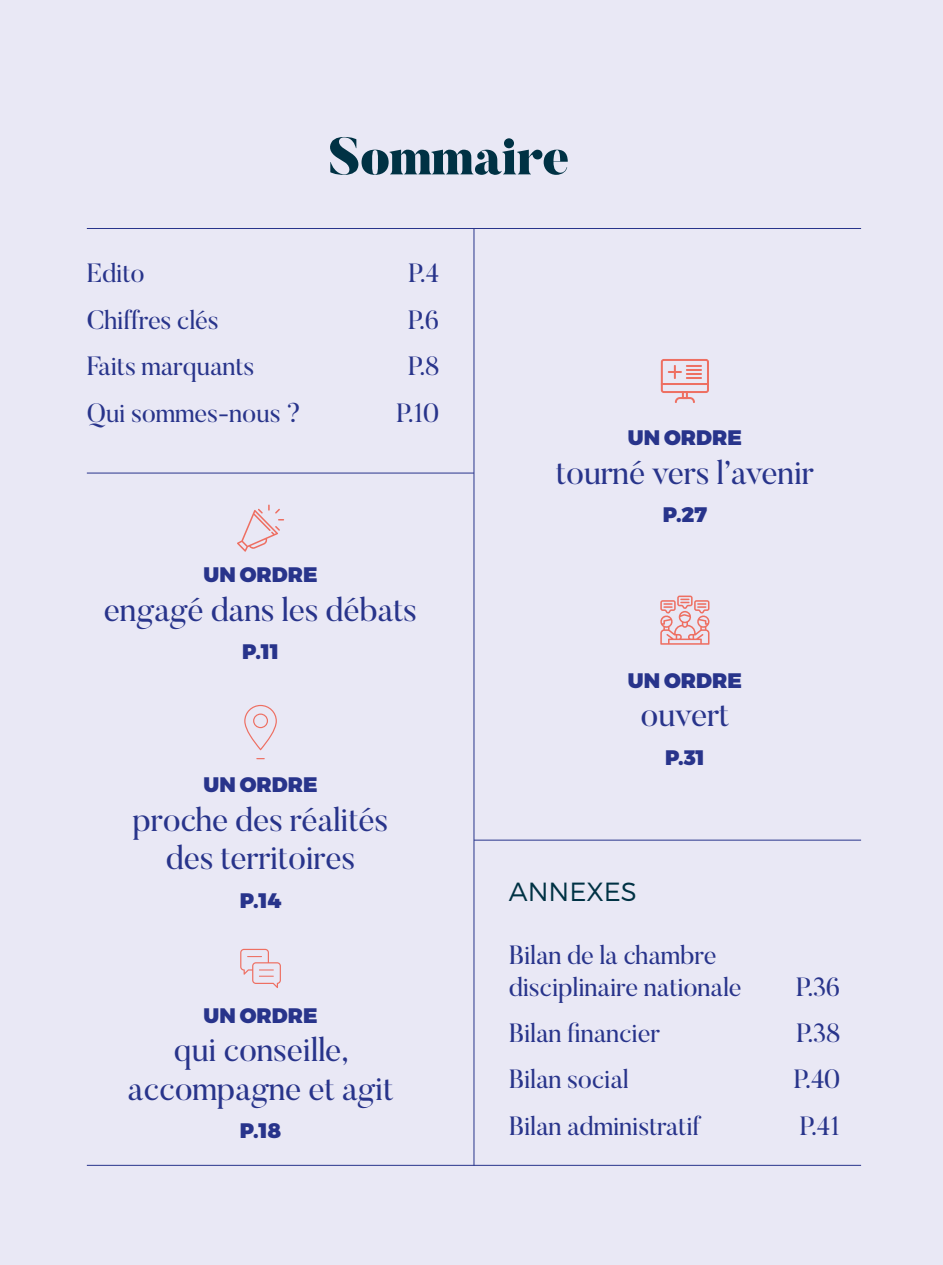
<style>
.page{position:relative;width:943px;height:1265px;background:#e9e8f5}
.page>*{position:absolute;margin:0;border:0;box-sizing:border-box;transform-origin:0 0}
.t1{font:900 52.5px "Butler";letter-spacing:-.03em;color:#003244}
.t2{font:33.25px/38.5px "Butler";letter-spacing:-.01em;color:#28348b;text-align:center}
.t3{font:26.25px/31.5px "Butler";letter-spacing:-.01em;color:#28348b}
.t4{font:300 26.25px "Montserrat";color:#003244}
.t5{font:900 21px "Montserrat";color:#28348b}
</style>
<div class="page">
<hr style="left:473px;top:228px;width:1px;height:938px;background:#28348b">
<svg style="left:237px;top:505px;width:47px;height:47px"></svg>
<svg style="left:244px;top:705px;width:33px;height:54px"></svg>
<svg style="left:240px;top:949px;width:41px;height:39px"></svg>
<svg style="left:660px;top:596px;width:49px;height:49px"></svg>
<svg style="left:661px;top:359px;width:48px;height:44px"></svg>
<hr style="left:87px;top:228px;width:774px;height:1px;background:#28348b">
<hr style="left:87px;top:473px;width:387px;height:1px;background:#28348b">
<hr style="left:474px;top:840px;width:387px;height:1px;background:#28348b">
<hr style="left:87px;top:1165px;width:774px;height:1px;background:#28348b">
<h1 class="t1" style="left:328px;top:123px;width:243px">Sommaire</h1>
<p class="t3" style="left:87px;top:257px;width:59px">Edito</p>
<p class="t3" style="left:408px;top:257px;width:32px">P.4</p>
<p class="t3" style="left:87px;top:304px;width:133px">Chiffres clés</p>
<p class="t3" style="left:408px;top:304px;width:33px">P.6</p>
<p class="t3" style="left:87px;top:350px;width:169px">Faits marquants</p>
<p class="t3" style="left:408px;top:350px;width:33px">P.8</p>
<p class="t3" style="left:87px;top:396px;width:216px">Qui sommes-nous ?</p>
<p class="t3" style="left:396px;top:396px;width:44px">P.10</p>
<p class="t5" style="left:203px;top:562px;width:115px">UN ORDRE</p>
<p class="t2" style="left:104px;top:590px;width:315px">engagé dans les débats</p>
<p class="t5" style="left:242px;top:639px;width:38px">P.11</p>
<p class="t5" style="left:203px;top:772px;width:115px">UN ORDRE</p>
<p class="t2" style="left:133px;top:800px;width:257px">proche des réalités des territoires</p>
<p class="t5" style="left:240px;top:887px;width:43px">P.14</p>
<p class="t5" style="left:203px;top:1002px;width:115px">UN ORDRE</p>
<p class="t2" style="left:128px;top:1030px;width:267px">qui conseille, accompagne et agit</p>
<p class="t5" style="left:240px;top:1117px;width:43px">P.18</p>
<p class="t5" style="left:628px;top:424px;width:115px">UN ORDRE</p>
<p class="t2" style="left:556px;top:452px;width:259px">tourné vers l’avenir</p>
<p class="t5" style="left:663px;top:501px;width:46px">P.27</p>
<p class="t5" style="left:628px;top:667px;width:115px">UN ORDRE</p>
<p class="t2" style="left:640px;top:695px;width:90px">ouvert</p>
<p class="t5" style="left:665px;top:744px;width:41px">P.31</p>
<p class="t4" style="left:509px;top:876px;width:130px">ANNEXES</p>
<p class="t3" style="left:508px;top:939px;width:234px">Bilan de la chambre disciplinaire nationale</p>
<p class="t3" style="left:795px;top:970px;width:46px">P.36</p>
<p class="t3" style="left:508px;top:1017px;width:153px">Bilan financier</p>
<p class="t3" style="left:796px;top:1017px;width:46px">P.38</p>
<p class="t3" style="left:508px;top:1063px;width:122px">Bilan social</p>
<p class="t3" style="left:793px;top:1063px;width:48px">P.40</p>
<p class="t3" style="left:508px;top:1110px;width:193px">Bilan administratif</p>
<p class="t3" style="left:799px;top:1110px;width:42px">P.41</p>
</div>
